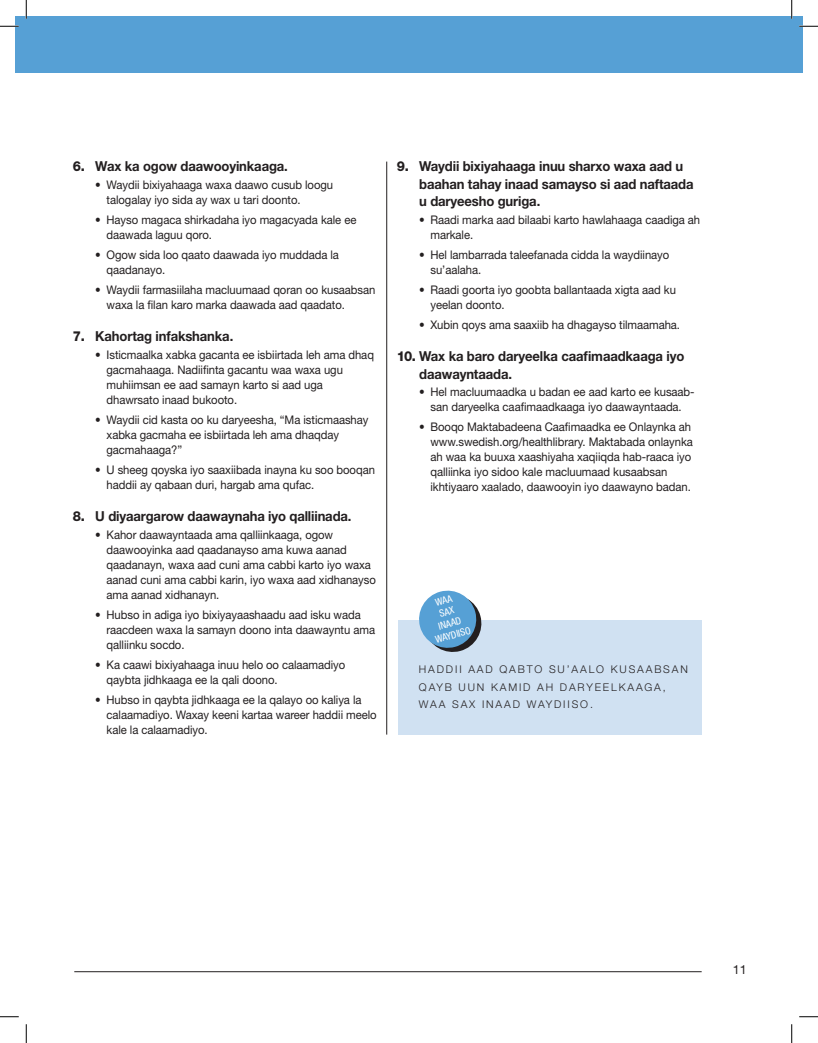
<style>
.page{position:relative;width:818px;height:1043px;background:#fff}
.page>*{position:absolute;margin:0;border:0;box-sizing:border-box;transform-origin:0 0}
._10_tips_questions{font:700 13.75px/17.5px "Helvetica Neue LT Std";letter-spacing:-.01em;color:#231f20;scale:.95 1}
.t1{font:12.5px "Helvetica Neue LT Std";color:#231f20}
.bullet_text{font:11.88px/15px "Helvetica Neue LT Std";letter-spacing:-.005em;color:#231f20;scale:.95 1}
.subhead{font:300 10.62px/17.5px "Helvetica Neue LT Std";letter-spacing:.175em;color:#231f20}
.t2{font:condensed 10px/12px "Helvetica Neue LT Std";color:#fff}
.s1{font-weight:800}
</style>
<div class="page">
<div style="left:15px;top:16px;width:787px;height:56px;background:#56a0d5"></div>
<hr style="left:74px;top:971px;width:627px;height:1px;background:#231f20">
<hr style="left:386px;top:162px;width:1px;height:572px;background:#231f20">
<div style="left:398px;top:620px;width:303px;height:114px;background:#d0e1f2"></div>
<svg style="left:419px;top:590px;width:63px;height:62px"></svg>
<svg style="left:0;top:25px;width:19px;height:2px"></svg>
<svg style="left:799px;top:25px;width:19px;height:2px"></svg>
<svg style="left:0;top:1016px;width:19px;height:1px"></svg>
<svg style="left:799px;top:1016px;width:19px;height:1px"></svg>
<svg style="left:25px;top:0;width:2px;height:19px"></svg>
<svg style="left:25px;top:1024px;width:2px;height:18px"></svg>
<svg style="left:791px;top:0;width:1px;height:19px"></svg>
<svg style="left:791px;top:1024px;width:1px;height:18px"></svg>
<p class="_10_tips_questions" style="left:73px;top:157px;width:228px"><span class="s1">6.</span> Wax ka ogow daawooyinkaaga.</p>
<p class="bullet_text" style="left:106px;top:177px;width:240px;text-indent:-11px">• Waydii bixiyahaaga waxa daawo cusub loogu talogalay iyo sida ay wax u tari doonto.</p>
<p class="bullet_text" style="left:106px;top:212px;width:264px;text-indent:-11px">• Hayso magaca shirkadaha iyo magacyada kale ee daawada laguu qoro.</p>
<p class="bullet_text" style="left:106px;top:247px;width:246px;text-indent:-11px">• Ogow sida loo qaato daawada iyo muddada la qaadanayo.</p>
<p class="bullet_text" style="left:106px;top:282px;width:284px;text-indent:-11px">• Waydii farmasiilaha macluumaad qoran oo kusaabsan waxa la filan karo marka daawada aad qaadato.</p>
<p class="_10_tips_questions" style="left:73px;top:327px;width:170px"><span class="s1">7.</span> Kahortag infakshanka.</p>
<p class="bullet_text" style="left:106px;top:347px;width:283px;text-indent:-11px">• Isticmaalka xabka gacanta ee isbiirtada leh ama dhaq gacmahaaga. Nadiifinta gacantu waa waxa ugu muhiimsan ee aad samayn karto si aad uga dhawrsato inaad bukooto.</p>
<p class="bullet_text" style="left:106px;top:412px;width:277px;text-indent:-11px">• Waydii cid kasta oo ku daryeesha, “Ma isticmaashay xabka gacmaha ee isbiirtada leh ama dhaqday gacmahaaga?”</p>
<p class="bullet_text" style="left:106px;top:462px;width:284px;text-indent:-11px">• U sheeg qoyska iyo saaxiibada inayna ku soo booqan haddii ay qabaan duri, hargab ama qufac.</p>
<p class="_10_tips_questions" style="left:73px;top:507px;width:295px"><span class="s1">8.</span> U diyaargarow daawaynaha iyo qalliinada.</p>
<p class="bullet_text" style="left:106px;top:527px;width:285px;text-indent:-11px">• Kahor daawayntaada ama qalliinkaaga, ogow daawooyinka aad qaadanayso ama kuwa aanad qaadanayn, waxa aad cuni ama cabbi karto iyo waxa aanad cuni ama cabbi karin, iyo waxa aad xidhanayso ama aanad xidhanayn.</p>
<p class="bullet_text" style="left:106px;top:607px;width:284px;text-indent:-11px">• Hubso in adiga iyo bixiyayaashaadu aad isku wada raacdeen waxa la samayn doono inta daawayntu ama qalliinku socdo.</p>
<p class="bullet_text" style="left:106px;top:657px;width:253px;text-indent:-11px">• Ka caawi bixiyahaaga inuu helo oo calaamadiyo qaybta jidhkaaga ee la qali doono.</p>
<p class="bullet_text" style="left:106px;top:692px;width:286px;text-indent:-11px">• Hubso in qaybta jidhkaaga ee la qalayo oo kaliya la calaamadiyo. Waxay keeni kartaa wareer haddii meelo kale la calaamadiyo.</p>
<p class="_10_tips_questions" style="left:419px;top:157px;width:290px;text-indent:-22px"><span class="s1">9.</span> Waydii bixiyahaaga inuu sharxo waxa aad u baahan tahay inaad samayso si aad naftaada u daryeesho guriga.</p>
<p class="bullet_text" style="left:430px;top:212px;width:285px;text-indent:-11px">• Raadi marka aad bilaabi karto hawlahaaga caadiga ah markale.</p>
<p class="bullet_text" style="left:430px;top:247px;width:253px;text-indent:-11px">• Hel lambarrada taleefanada cidda la waydiinayo su’aalaha.</p>
<p class="bullet_text" style="left:430px;top:282px;width:260px;text-indent:-11px">• Raadi goorta iyo goobta ballantaada xigta aad ku yeelan doonto.</p>
<p class="bullet_text" style="left:419px;top:317px;width:276px">• Xubin qoys ama saaxiib ha dhagayso tilmaamaha.</p>
<p class="_10_tips_questions" style="left:419px;top:347px;width:280px;text-indent:-22px"><span class="s1">10.</span> Wax ka baro daryeelka caafimaadkaaga iyo daawayntaada.</p>
<p class="bullet_text" style="left:419px;top:384px;width:291px;text-align:center">• Hel macluumaadka u badan ee aad karto ee kusaab&shy;san daryeelka caafimaadkaaga iyo daawayntaada.</p>
<p class="bullet_text" style="left:430px;top:419px;width:278px;text-indent:-11px">• Booqo Maktabadeena Caafimaadka ee Onlaynka ah www.swedish.org/healthlibrary. Maktabada onlaynka ah waa ka buuxa xaashiyaha xaqiiqda hab-raaca iyo qalliinka iyo sidoo kale macluumaad kusaabsan ikhtiyaaro xaalado, daawooyin iyo daawayno badan.</p>
<p class="t2" style="left:434px;top:596px;width:19px;rotate:-15deg">WAA<br>SAX</p>
<p class="t2" style="left:431px;top:622px;width:38px;text-align:center;rotate:-15deg">INAAD<br>WAYDIISO</p>
<p class="subhead" style="left:419px;top:660px;width:270px">HADDII AAD QABTO SU’AALO KUSAABSAN<br>QAYB UUN KAMID AH DARYEELKAAGA,<br>WAA SAX INAAD WAYDIISO.</p>
<p class="t1" style="left:732px;top:962px;width:15px">11</p>
</div>
